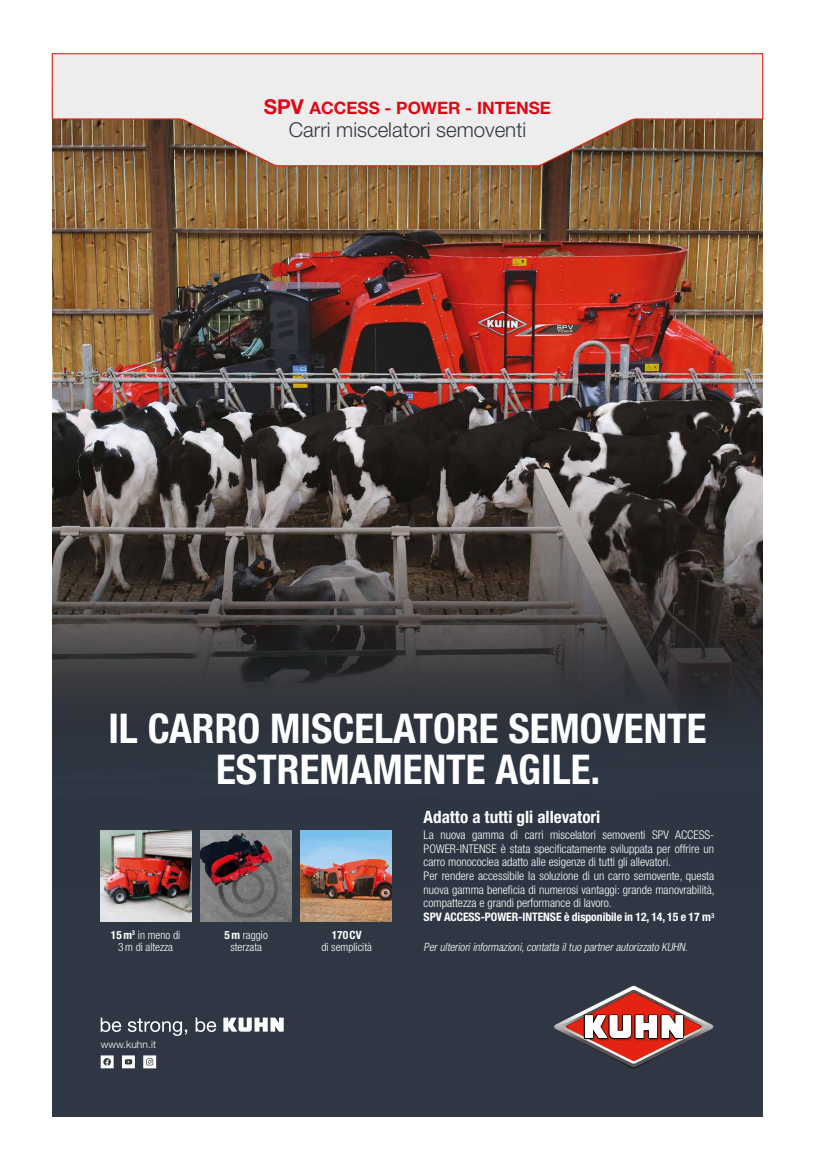
<style>
.page{position:relative;width:815px;height:1170px;background:#fff}
.page>*{position:absolute;margin:0;border:0;box-sizing:border-box;transform-origin:0 0}
.t1{font:700 condensed 41px/41px "Helvetica Neue LT Std";color:#fff;text-align:center}
.t2{font:300 20.5px "Helvetica Neue LT Std";color:#313742}
.t3{font:700 condensed 17.12px "Helvetica Neue LT Std";color:#fff}
.t4{font:700 17.12px "Helvetica Neue LT Std";color:#e30613}
.t5{font:300 condensed 12px/13.6px "Helvetica Neue LT Std";color:#fff}
.t6{font:700 condensed 11.75px "Helvetica Neue LT Std";letter-spacing:-.005em;color:#fff}
.t7{font:italic 300 condensed 11.38px "Helvetica Neue LT Std";color:#fff}
.t8{font:300 condensed 11.38px/12.5px "Helvetica Neue LT Std";color:#fff;text-align:center}
.t9{font:700 condensed 11.38px "Helvetica Neue LT Std";color:#fff}
.t10{font:300 10.25px "Helvetica Neue LT Std";letter-spacing:.01em;color:#fff}
.s1{font-size:20.5px}
.s2{font-weight:700}
</style>
<div class="page">
<img style="left:52px;top:167px;width:711px;height:412px">
<svg style="left:51px;top:53px;width:713px;height:114px;background:#d2c7c2"></svg>
<img style="left:52px;top:579px;width:711px;height:537px">
<svg style="left:553px;top:985px;width:161px;height:83px;background:#7d5a5c"></svg>
<svg style="left:101px;top:1017px;width:20px;height:14px"></svg>
<svg style="left:128px;top:1018px;width:59px;height:17px"></svg>
<svg style="left:196px;top:1017px;width:20px;height:14px"></svg>
<svg style="left:223px;top:1017px;width:61px;height:14px"></svg>
<svg style="left:101px;top:1055px;width:13px;height:13px"></svg>
<svg style="left:122px;top:1055px;width:13px;height:13px"></svg>
<img style="left:101px;top:830px;width:90px;height:91px">
<img style="left:201px;top:830px;width:90px;height:91px">
<img style="left:301px;top:830px;width:90px;height:91px">
<svg style="left:143px;top:1055px;width:13px;height:13px"></svg>
<h3 class="t4" style="left:264px;top:97px;width:289px"><span class="s1">SPV</span> ACCESS - POWER - INTENSE</h3>
<h2 class="t2" style="left:289px;top:117px;width:239px">Carri miscelatori semoventi</h2>
<h1 class="t1" style="left:108px;top:707px;width:600px">IL CARRO MISCELATORE SEMOVENTE<br>ESTREMAMENTE AGILE.</h1>
<p class="t8" style="left:111px;top:928px;width:71px"><span class="s2">15m</span><sup>3</sup> in meno di<br>3m di altezza</p>
<p class="t8" style="left:225px;top:928px;width:45px"><span class="s2">5m</span> raggio sterzata</p>
<p class="t9" style="left:332px;top:927px;width:31px">170CV</p>
<p class="t8" style="left:321px;top:940px;width:52px">di semplicità</p>
<p class="t10" style="left:101px;top:1038px;width:57px">www.kuhn.it</p>
<h3 class="t3" style="left:424px;top:806px;width:178px">Adatto a tutti gli allevatori</h3>
<p class="t5" style="left:424px;top:827px;width:293px">La nuova gamma di carri miscelatori semoventi SPV ACCESS-POWER-INTENSE è stata specificatamente sviluppata per offrire un carro monococlea adatto alle esigenze di tutti gli allevatori.<br>Per rendere accessibile la soluzione di un carro semovente, questa nuova gamma beneficia di numerosi vantaggi: grande manovrabilità, compattezza e grandi performance di lavoro.</p>
<p class="t6" style="left:424px;top:910px;width:292px">SPV ACCESS-POWER-INTENSE è disponibile in 12, 14, 15 e 17 m<sup>3</sup></p>
<p class="t7" style="left:424px;top:940px;width:268px">Perulterioriinformazioni,contatta iltuo partnerautorizzato KUHN.</p>
</div>
